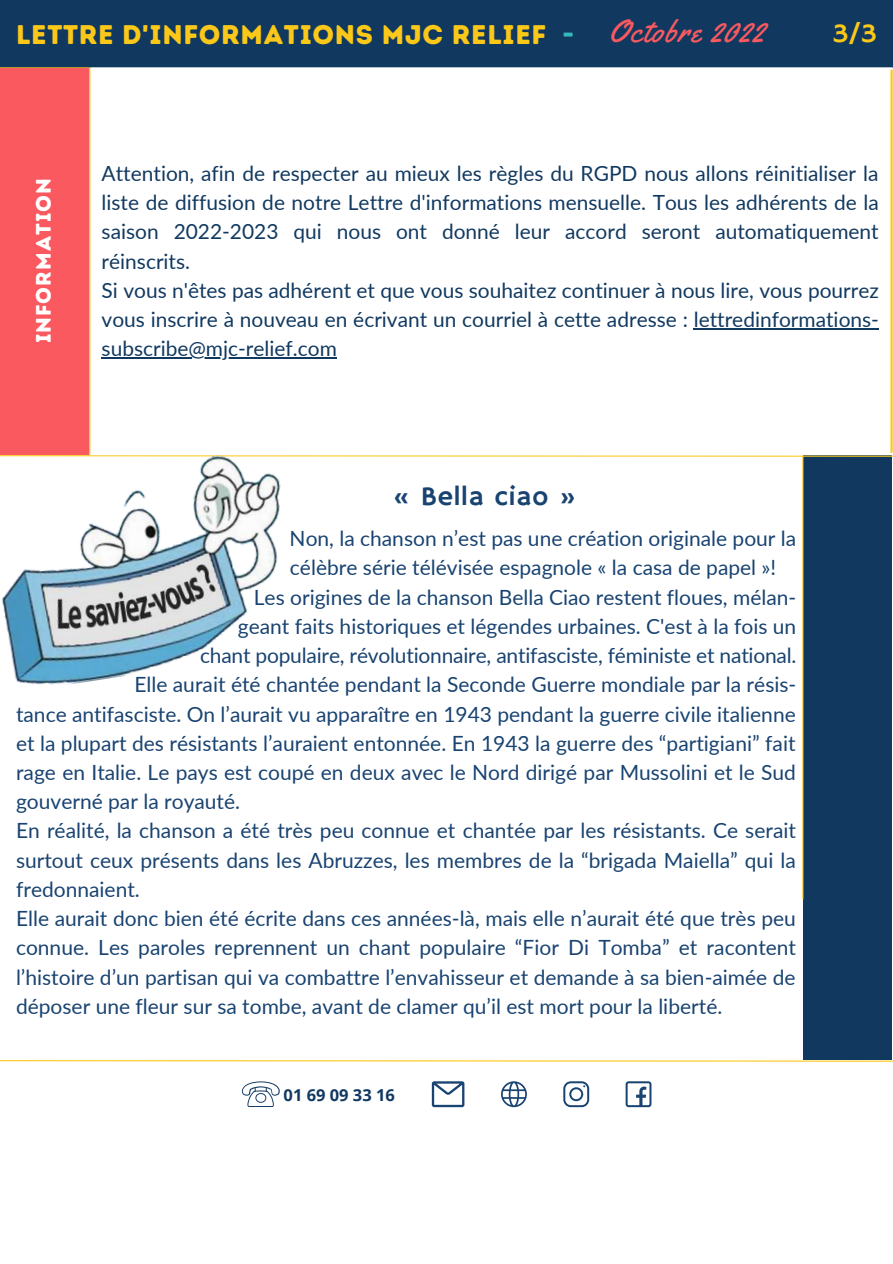
<style>
.page{position:relative;width:893px;height:1264px;background:#fff}
.page>*{position:absolute;margin:0;border:0;box-sizing:border-box;transform-origin:0 0}
.t1{font:27px "Intro Rust Base";letter-spacing:.025em;color:#fbc819}
.t2{font:27px "Hammersmith One";letter-spacing:.025em;color:#194371}
.t3{font:27px "Hammersmith One";color:#fbc819}
.t4{font:21px "Lato";color:#194371}
.t5{font:21px "Intro Rust Base";letter-spacing:.05em;color:#fff}
.t6{font:20.85px/29.2px "Lato";color:#113960}
.t7{font:700 16.5px "Open Sans";color:#113960}
.s1{color:#33b9bb}
.s2{font-family:"Yellowtail";font-size:31.5px;color:#fb5960}
</style>
<div class="page">
<div style="left:803px;top:455px;width:89px;height:605px;background:#113960"></div>
<svg style="left:305px;top:455px;width:587px;height:2px"></svg>
<hr style="left:802px;top:456px;width:1px;height:443px;background:#fbc819">
<div style="left:0;top:0;width:892px;height:67px;background:#113960"></div>
<img style="left:0;top:447px;width:305px;height:238px">
<svg style="left:432px;top:1081px;width:32px;height:26px"></svg>
<svg style="left:501px;top:1081px;width:26px;height:26px"></svg>
<svg style="left:625px;top:1081px;width:26px;height:26px"></svg>
<svg style="left:563px;top:1081px;width:26px;height:26px"></svg>
<svg style="left:242px;top:1081px;width:38px;height:25px"></svg>
<hr style="left:693px;top:328px;width:185px;height:1px;background:#113960">
<hr style="left:102px;top:357px;width:235px;height:1px;background:#113960">
<hr style="left:88px;top:70px;width:2px;height:383px;background:#fbc819">
<hr style="left:890px;top:70px;width:2px;height:383px;background:#fbc819">
<hr style="left:0;top:67px;width:90px;height:3px;background:#fbc819">
<hr style="left:0;top:453px;width:90px;height:2px;background:#fbc819">
<hr style="left:90px;top:453px;width:802px;height:2px;background:#fff">
<div style="left:0;top:68px;width:89px;height:387px;background:#fb5960"></div>
<svg style="left:0;top:1060px;width:892px;height:2px"></svg>
<p class="t1" style="left:16px;top:17px;width:749px">LETTRE D'INFORMATIONS MJC RELIEF <span class="s1">-</span> <span class="s2">Octobre 2022</span></p>
<p class="t3" style="left:832px;top:17px;width:46px">3/3</p>
<p class="t5" style="left:30px;top:343px;width:167px;rotate:-90deg">INFORMATION</p>
<p class="t6" style="left:102px;top:158px;width:778px">Attention, afin de respecter au mieux les règles du RGPD nous allons réinitialiser la liste de diffusion de notre Lettre d'informations mensuelle. Tous les adhérents de la saison 2022-2023 qui nous ont donné leur accord seront automatiquement réinscrits.<br>Si vous n'êtes pas adhérent et que vous souhaitez continuer à nous lire, vous pourrez vous inscrire à nouveau en écrivant un courriel à cette adresse : lettredinformations&shy;subscribe@mjc-relief.com</p>
<p class="t2" style="left:392px;top:480px;width:185px">« Bella ciao »</p>
<p class="t4" style="left:289px;top:523px;width:508px">Non, la chanson n’est pas une création originale pour la</p>
<p class="t4" style="left:290px;top:552px;width:488px">célèbre série télévisée espagnole « la casa de papel »!</p>
<p class="t4" style="left:254px;top:582px;width:544px">Les origines de la chanson Bella Ciao restent floues, mélan-</p>
<p class="t4" style="left:238px;top:611px;width:560px">geant faits historiques et légendes urbaines. C'est à la fois un</p>
<p class="t4" style="left:200px;top:640px;width:598px">chant populaire, révolutionnaire, antifasciste, féministe et national.</p>
<p class="t4" style="left:134px;top:669px;width:663px">Elle aurait été chantée pendant la Seconde Guerre mondiale par la résis-</p>
<p class="t4" style="left:16px;top:699px;width:781px">tance antifasciste. On l’aurait vu apparaître en 1943 pendant la guerre civile italienne</p>
<p class="t4" style="left:16px;top:728px;width:781px">et la plupart des résistants l’auraient entonnée. En 1943 la guerre des “partigiani” fait</p>
<p class="t4" style="left:16px;top:757px;width:781px">rage en Italie. Le pays est coupé en deux avec le Nord dirigé par Mussolini et le Sud</p>
<p class="t4" style="left:16px;top:786px;width:226px">gouverné par la royauté.</p>
<p class="t4" style="left:16px;top:815px;width:781px">En réalité, la chanson a été très peu connue et chantée par les résistants. Ce serait</p>
<p class="t4" style="left:16px;top:845px;width:781px">surtout ceux présents dans les Abruzzes, les membres de la “brigada Maiella” qui la</p>
<p class="t4" style="left:16px;top:874px;width:125px">fredonnaient.</p>
<p class="t4" style="left:16px;top:903px;width:781px">Elle aurait donc bien été écrite dans ces années-là, mais elle n’aurait été que très peu</p>
<p class="t4" style="left:16px;top:932px;width:781px">connue. Les paroles reprennent un chant populaire “Fior Di Tomba” et racontent</p>
<p class="t4" style="left:16px;top:962px;width:781px">l’histoire d’un partisan qui va combattre l’envahisseur et demande à sa bien-aimée de</p>
<p class="t4" style="left:16px;top:991px;width:707px">déposer une fleur sur sa tombe, avant de clamer qu’il est mort pour la liberté.</p>
<p class="t7" style="left:283px;top:1083px;width:113px">01 69 09 33 16</p>
</div>
